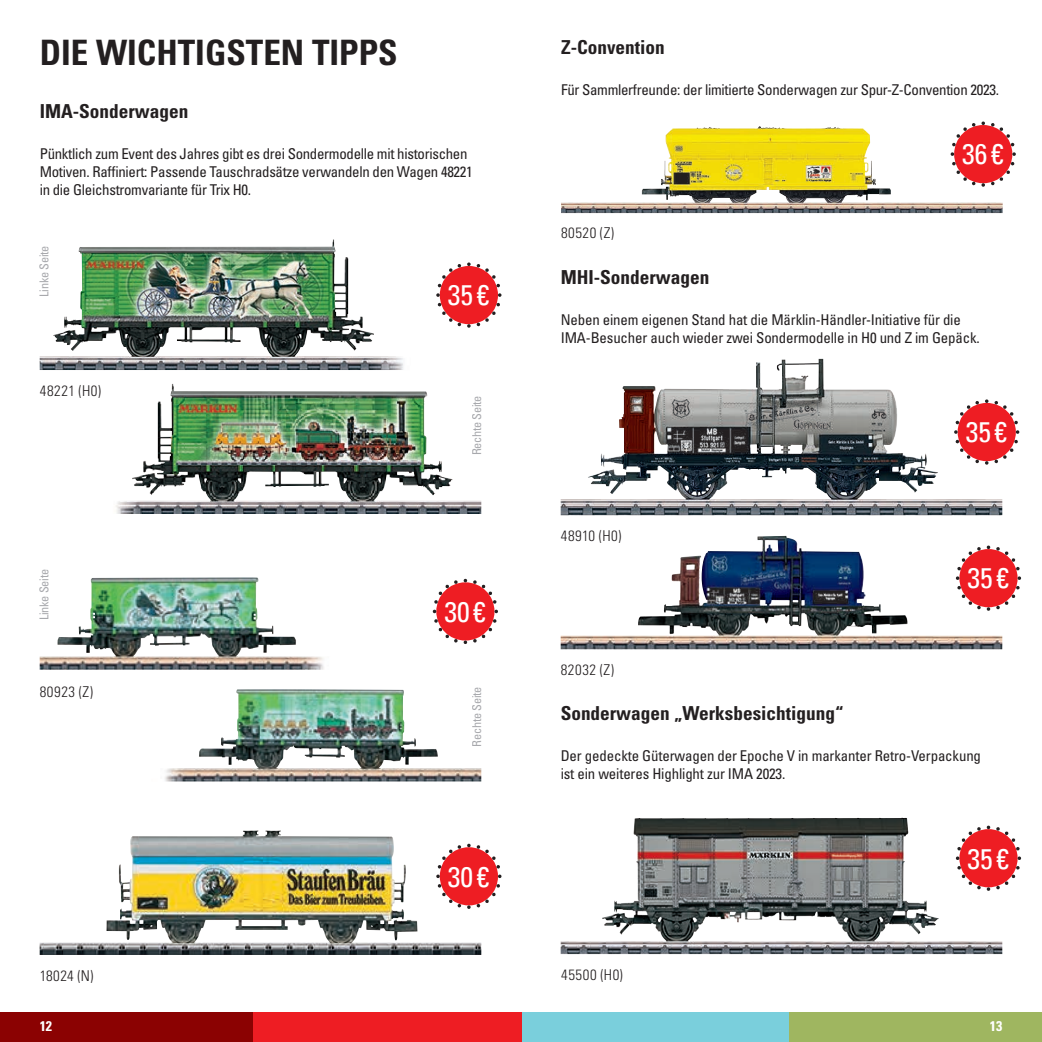
<style>
.page{position:relative;width:1042px;height:1042px;background:#fff}
.page>*{position:absolute;margin:0;border:0;box-sizing:border-box;transform-origin:0 0}
.t1{font:700 condensed 35px "Univers LT Std";color:#231f20}
.t2{font:condensed 28.35px "Univers LT Std";color:#fff}
.t3{font:700 condensed 19.25px "Univers LT Std";color:#231f20}
.t4{font:condensed 14.88px/17.8px "Univers LT Std";letter-spacing:-.02em;color:#231f20}
.t5{font:300 condensed 14.88px "Univers LT Std";letter-spacing:.04em;color:#231f20}
.t6{font:700 condensed 14px "Univers LT Std";color:#fff}
.t7{font:condensed 12.25px "Univers LT Std";letter-spacing:-.02em;color:#a8a9ad}
</style>
<div class="page">
<div style="left:0;top:1012px;width:254px;height:30px;background:#8b0202"></div>
<div style="left:254px;top:1012px;width:268px;height:30px;background:#ee1d23"></div>
<div style="left:522px;top:1012px;width:267px;height:30px;background:#7acfdc"></div>
<div style="left:789px;top:1012px;width:253px;height:30px;background:#9fb660"></div>
<img style="left:561px;top:359px;width:441px;height:156px">
<img style="left:561px;top:126px;width:441px;height:87px">
<img style="left:561px;top:817px;width:441px;height:137px">
<img style="left:40px;top:830px;width:441px;height:125px">
<img style="left:561px;top:536px;width:441px;height:113px">
<img style="left:40px;top:242px;width:363px;height:128px">
<img style="left:40px;top:577px;width:284px;height:93px">
<img style="left:116px;top:384px;width:365px;height:130px">
<img style="left:165px;top:689px;width:316px;height:92px">
<svg style="left:436px;top:262px;width:65px;height:66px"></svg>
<svg style="left:433px;top:579px;width:65px;height:65px"></svg>
<svg style="left:436px;top:844px;width:65px;height:65px"></svg>
<svg style="left:956px;top:825px;width:65px;height:66px"></svg>
<svg style="left:950px;top:121px;width:66px;height:66px"></svg>
<svg style="left:956px;top:545px;width:65px;height:66px"></svg>
<svg style="left:954px;top:399px;width:65px;height:66px"></svg>
<h1 class="t1" style="left:40px;top:31px;width:359px">DIE WICHTIGSTEN TIPPS</h1>
<p class="t3" style="left:40px;top:99px;width:150px">IMA-Sonderwagen</p>
<p class="t4" style="left:40px;top:145px;width:435px">Pünktlich zum Event des Jahres gibt es drei Sondermodelle mit historischen<br>Motiven. Raffiniert: Passende Tauschradsätze verwandeln den Wagen 48221 in die Gleichstromvariante für Trix H0.</p>
<p class="t7" style="left:36px;top:297px;width:53px;rotate:-90deg">Linke Seite</p>
<p class="t5" style="left:40px;top:382px;width:63px">48221 (H0)</p>
<p class="t7" style="left:36px;top:620px;width:53px;rotate:-90deg">Linke Seite</p>
<p class="t5" style="left:40px;top:682px;width:55px">80923 (Z)</p>
<p class="t5" style="left:40px;top:966px;width:55px">18024 (N)</p>
<h2 class="t2" style="left:448px;top:277px;width:43px">35 €</h2>
<p class="t7" style="left:469px;top:455px;width:61px;rotate:-90deg">Rechte Seite</p>
<h2 class="t2" style="left:444px;top:594px;width:43px">30 €</h2>
<p class="t7" style="left:469px;top:746px;width:61px;rotate:-90deg">Rechte Seite</p>
<h2 class="t2" style="left:448px;top:858px;width:43px">30 €</h2>
<p class="t3" style="left:561px;top:35px;width:105px">Z-Convention</p>
<p class="t4" style="left:561px;top:80px;width:439px">Für Sammlerfreunde: der limitierte Sonderwagen zur Spur-Z-Convention 2023.</p>
<p class="t5" style="left:561px;top:224px;width:55px">80520 (Z)</p>
<h2 class="t2" style="left:962px;top:136px;width:43px">36 €</h2>
<p class="t3" style="left:561px;top:265px;width:150px">MHI-Sonderwagen</p>
<p class="t4" style="left:561px;top:310px;width:421px">Neben einem eigenen Stand hat die Märklin-Händler-Initiative für die<br>IMA-Besucher auch wieder zwei Sondermodelle in H0 und Z im Gepäck.</p>
<p class="t5" style="left:561px;top:527px;width:62px">48910 (H0)</p>
<p class="t5" style="left:561px;top:661px;width:55px">82032 (Z)</p>
<h2 class="t2" style="left:966px;top:414px;width:43px">35 €</h2>
<h2 class="t2" style="left:967px;top:560px;width:43px">35 €</h2>
<p class="t3" style="left:561px;top:701px;width:284px">Sonderwagen „Werksbesichtigung“</p>
<p class="t4" style="left:561px;top:746px;width:422px">Der gedeckte Güterwagen der Epoche V in markanter Retro-Verpackung ist ein weiteres Highlight zur IMA 2023.</p>
<p class="t5" style="left:561px;top:965px;width:63px">45500 (H0)</p>
<h2 class="t2" style="left:967px;top:840px;width:43px">35 €</h2>
<p class="t6" style="left:40px;top:1017px;width:14px">12</p>
<p class="t6" style="left:990px;top:1017px;width:14px">13</p>
</div>
